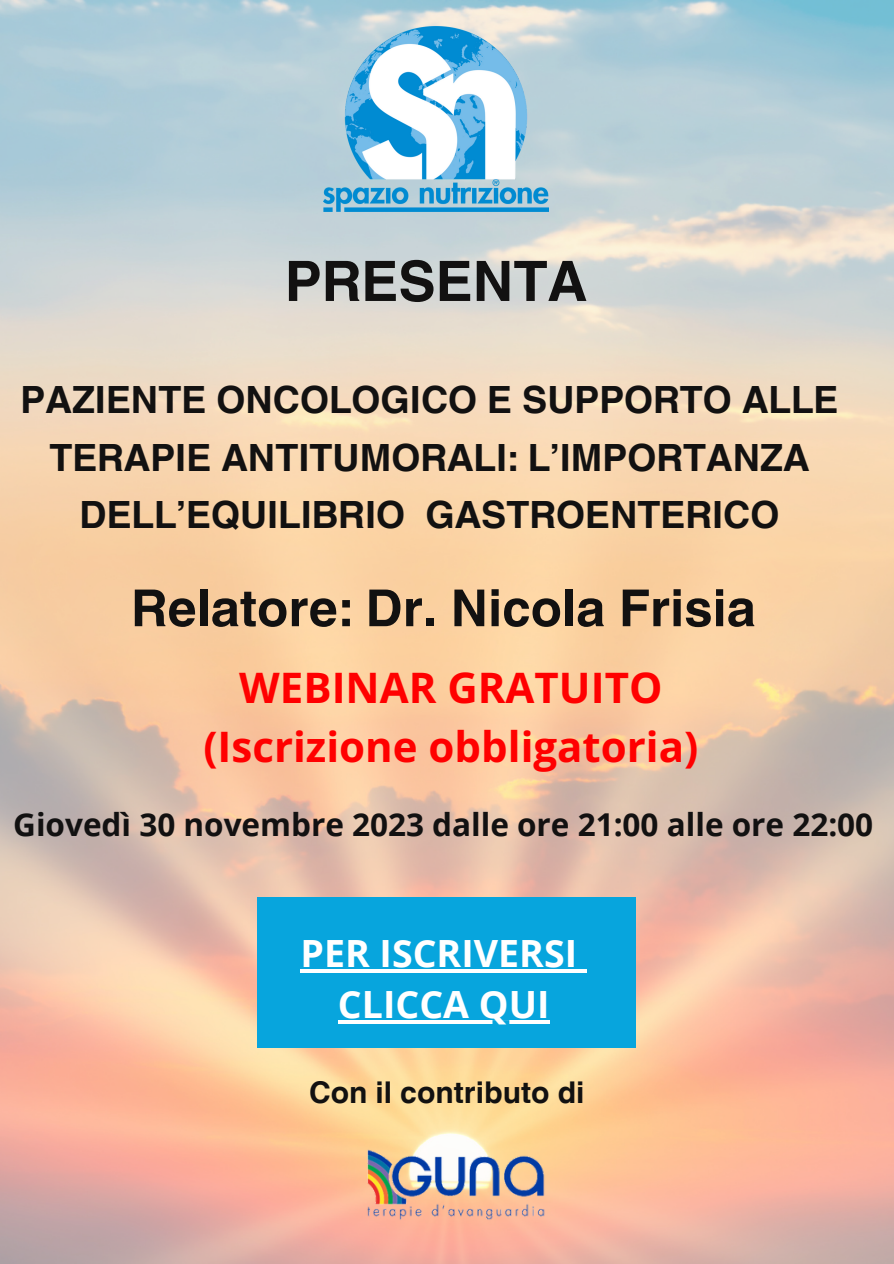
<style>
.page{position:relative;width:894px;height:1264px;background:#fff}
.page>*{position:absolute;margin:0;border:0;box-sizing:border-box;transform-origin:0 0}
.t1{font:700 55.8px "Helvetica World";color:#121111}
.t2{font:700 51px "Helvetica World";color:#121111}
.t3{font:700 42px "Open Sans";color:#f00}
.t4{font:700 37.5px/57.3px "Helvetica World";color:#121111;text-align:center}
.t5{font:700 37.5px "Open Sans";color:#fff}
.t6{font:700 31.5px "Open Sans";color:#121111}
.t7{font:700 30px "Helvetica World";color:#121111}
</style>
<div class="page">
<img style="left:0;top:0;width:893px;height:1263px">
<img style="left:324px;top:26px;width:224px;height:186px">
<div style="left:257px;top:897px;width:379px;height:151px;background:#07a5dd"></div>
<img style="left:364px;top:1107px;width:183px;height:152px">
<svg style="left:300px;top:969px;width:277px;height:3px"></svg>
<svg style="left:577px;top:969px;width:9px;height:3px"></svg>
<hr style="left:338px;top:1020px;width:211px;height:4px;background:#fff">
<p class="t1" style="left:285px;top:235px;width:304px">PRESENTA</p>
<p class="t4" style="left:21px;top:367px;width:818px">PAZIENTE ONCOLOGICO E SUPPORTO ALLE<br>TERAPIE ANTITUMORALI: L’IMPORTANZA<br>DELL’EQUILIBRIO GASTROENTERICO</p>
<p class="t2" style="left:131px;top:566px;width:626px">Relatore: Dr. Nicola Frisia</p>
<p class="t3" style="left:239px;top:658px;width:424px">WEBINAR GRATUITO</p>
<p class="t3" style="left:203px;top:716px;width:496px">(Iscrizione obbligatoria)</p>
<p class="t6" style="left:13px;top:802px;width:861px">Giovedì 30 novembre 2023 dalle ore 21:00 alle ore 22:00</p>
<p class="t5" style="left:300px;top:926px;width:278px">PER ISCRIVERSI</p>
<p class="t5" style="left:338px;top:978px;width:213px">CLICCA QUI</p>
<p class="t7" style="left:309px;top:1067px;width:277px">Con il contributo di</p>
</div>
